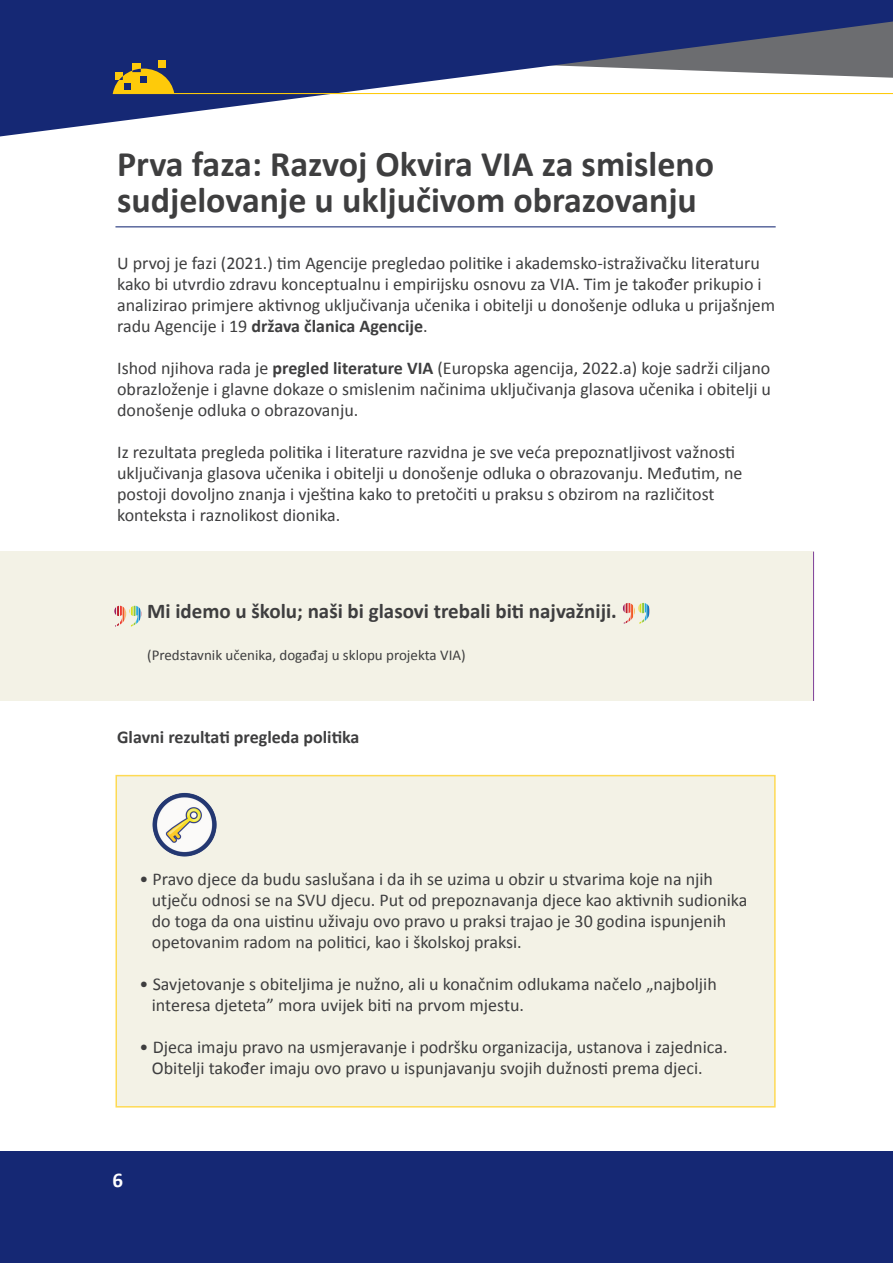
<style>
.page{position:relative;width:893px;height:1263px;background:#fff}
.page>*{position:absolute;margin:0;border:0;box-sizing:border-box;transform-origin:0 0}
.t1{font:700 36px/36px "Calibri";color:#3e3e3f}
.t2{font:700 21px "Calibri";color:#3e3e3f}
.t3{font:700 21px "Calibri";color:#fff}
.t4{font:18px/21px "Calibri";color:#3e3e3f}
.t5{font:700 18px "Calibri";color:#3e3e3f}
.t6{font:15px "Calibri";color:#3e3e3f}
.s1{font-weight:700}
</style>
<div class="page">
<div style="left:115px;top:775px;width:661px;height:332px;background:#f3f2e6"></div>
<div style="left:0;top:552px;width:814px;height:149px;background:#f3f2e6"></div>
<hr style="left:813px;top:552px;width:1px;height:149px;background:#7e3e98">
<hr style="left:115px;top:226px;width:661px;height:1px;background:#152874">
<svg style="left:0;top:0;width:893px;height:136px;fill:#152874"></svg>
<hr style="left:113px;top:93px;width:780px;height:1px;background:#feca0a">
<div style="left:159px;top:61px;width:7px;height:7px;background:#feca0a"></div>
<div style="left:132px;top:64px;width:9px;height:8px;background:#feca0a"></div>
<svg style="left:113px;top:69px;width:61px;height:24px"></svg>
<svg style="left:114px;top:606px;width:28px;height:21px"></svg>
<svg style="left:623px;top:603px;width:27px;height:21px"></svg>
<img style="left:152px;top:792px;width:65px;height:65px">
<div style="left:0;top:1151px;width:893px;height:112px;background:#152874"></div>
<h2 class="t1" style="left:117px;top:144px;width:598px">Prva faza: Razvoj Okvira VIA za smisleno sudjelovanje u uključivom obrazovanju</h2>
<p class="t4" style="left:117px;top:251px;width:660px">U prvoj je fazi (2021.) tim Agencije pregledao politike i akademsko-istraživačku literaturu kako bi utvrdio zdravu konceptualnu i empirijsku osnovu za VIA. Tim je također prikupio i analizirao primjere aktivnog uključivanja učenika i obitelji u donošenje odluka u prijašnjem radu Agencije i 19 <span class="s1">država članica Agencije</span>.</p>
<p class="t4" style="left:117px;top:356px;width:655px;text-align:justify">Ishod njihova rada je <span class="s1">pregled literature VIA</span> (Europska agencija, 2022.a) koje sadrži ciljano obrazloženje i glavne dokaze o smislenim načinima uključivanja glasova učenika i obitelji u donošenje odluka o obrazovanju.</p>
<p class="t4" style="left:117px;top:440px;width:627px">Iz rezultata pregleda politika i literature razvidna je sve veća prepoznatljivost važnosti uključivanja glasova učenika i obitelji u donošenje odluka o obrazovanju. Međutim, ne postoji dovoljno znanja i vještina kako to pretočiti u praksu s obzirom na različitost</p>
<p class="t4" style="left:117px;top:503px;width:225px">konteksta i raznolikost dionika.</p>
<p class="t2" style="left:147px;top:598px;width:471px">Mi idemo u školu; naši bi glasovi trebali biti najvažniji.</p>
<p class="t6" style="left:147px;top:646px;width:320px">(Predstavnik učenika, događaj u sklopu projekta VIA)</p>
<h3 class="t5" style="left:117px;top:726px;width:244px">Glavni rezultati pregleda politika</h3>
<p class="t4" style="left:152px;top:868px;width:597px;text-indent:-12px">• Pravo djece da budu saslušana i da ih se uzima u obzir u stvarima koje na njih utječu odnosi se na SVU djecu. Put od prepoznavanja djece kao aktivnih sudionika do toga da ona uistinu uživaju ovo pravo u praksi trajao je 30 godina ispunjenih opetovanim radom na politici, kao i školskoj praksi.</p>
<p class="t4" style="left:152px;top:973px;width:566px;text-indent:-12px">• Savjetovanje s obiteljima je nužno, ali u konačnim odlukama načelo „najboljih interesa djeteta” mora uvijek biti na prvom mjestu.</p>
<p class="t4" style="left:152px;top:1036px;width:577px;text-indent:-12px">• Djeca imaju pravo na usmjeravanje i podršku organizacija, ustanova i zajednica.<br>Obitelji također imaju ovo pravo u ispunjavanju svojih dužnosti prema djeci.</p>
<p class="t3" style="left:112px;top:1167px;width:12px">6</p>
</div>
